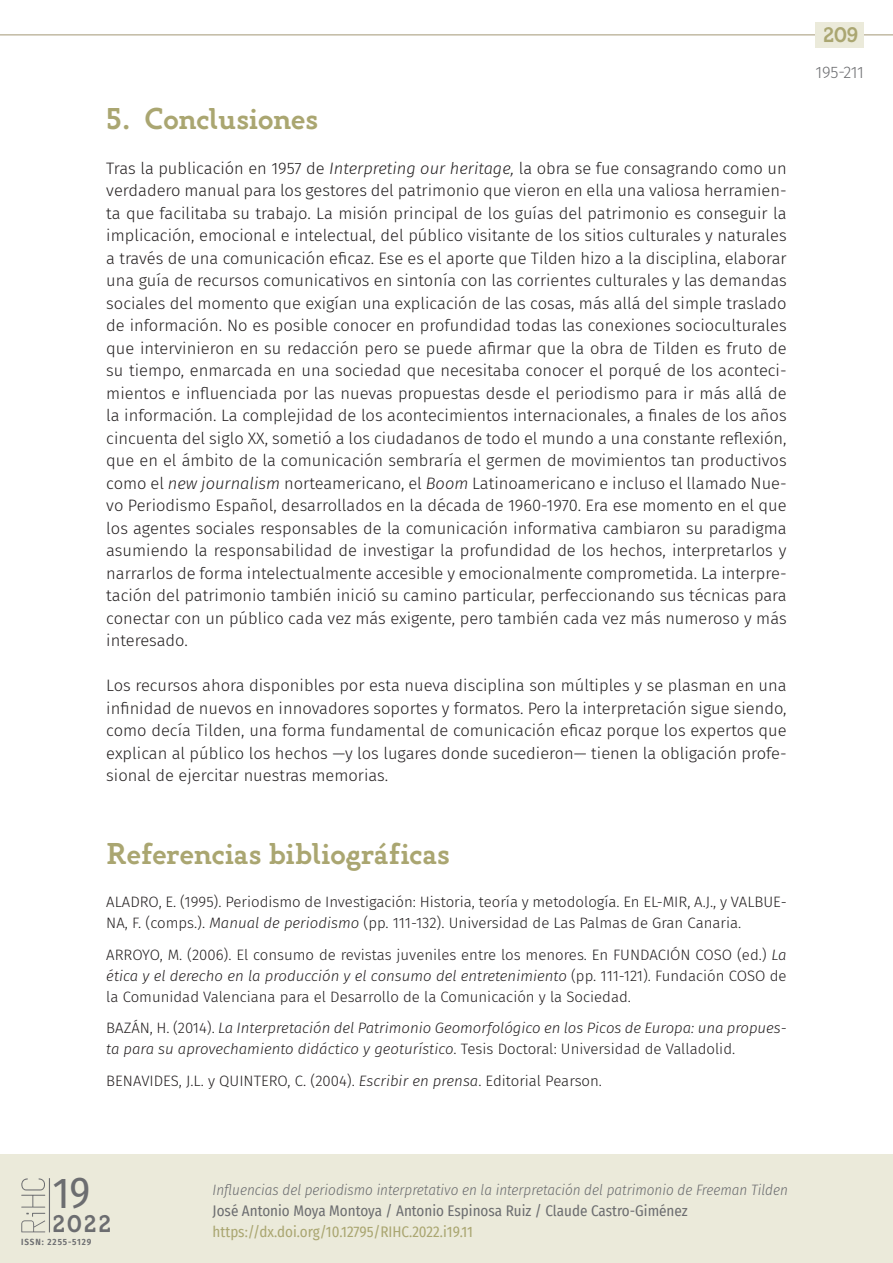
<style>
.page{position:relative;width:893px;height:1263px;background:#fff}
.page>*{position:absolute;margin:0;border:0;box-sizing:border-box;transform-origin:0 0}
.t1{font:43.2px "Fira Sans Condensed";color:#6c6d70}
._40_enunc_1{font:600 30px "Gambero";color:#aaa671}
.t2{font:600 24px "Gambero";color:#6c6d70}
.t3{font:600 21px "Gambero";color:#aaa671}
._00_bsc_tras{font:300 16.5px/22.5px "Fira Sans";color:#231f20;text-align:justify}
._00_bsc{font:300 16.5px/22.5px "Fira Sans";color:#231f20;text-align:justify}
.t4{font:300 16.5px "Fira Sans";letter-spacing:-.02em;color:#6c6d70}
._80_bibliografía{font:300 15px/21px "Fira Sans";color:#231f20}
._80_bibliografía-2{font:italic 300 15px/21px "Fira Sans";color:#231f20}
.t5{font:italic 300 15px "Fira Sans Condensed";color:#6c6d70}
.t6{font:15px "Fira Sans Condensed";color:#6c6d70}
.t7{font:15px "Fira Sans Condensed";color:#aaa671}
.t8{font:600 9px "Fira Sans Condensed";letter-spacing:.1em;color:#6c6d70}
.s1{font-style:italic}
.s2{font-style:normal}
</style>
<div class="page">
<hr style="left:0;top:34px;width:893px;height:1px;background:#aea385">
<div style="left:816px;top:22px;width:48px;height:26px;background:#ebeada"></div>
<div style="left:0;top:1154px;width:893px;height:109px;background:#ebeada"></div>
<hr style="left:49px;top:1178px;width:1px;height:54px;background:#6c6d70">
<svg style="left:21px;top:1178px;width:24px;height:29px"></svg>
<svg style="left:21px;top:1213px;width:24px;height:19px"></svg>
<p class="_40_enunc_1" style="left:106px;top:100px;width:213px">5. Conclusiones</p>
<p class="_00_bsc_tras" style="left:106px;top:157px;width:682px">Tras la publicación en 1957 de <span class="s1">Interpreting our heritage,</span> la obra se fue consagrando como un verdadero manual para los gestores del patrimonio que vieron en ella una valiosa herramien&shy;ta que facilitaba su trabajo. La misión principal de los guías del patrimonio es conseguir la implicación, emocional e intelectual, del público visitante de los sitios culturales y naturales a través de una comunicación eficaz. Ese es el aporte que Tilden hizo a la disciplina, elaborar una guía de recursos comunicativos en sintonía con las corrientes culturales y las demandas sociales del momento que exigían una explicación de las cosas, más allá del simple traslado de información. No es posible conocer en profundidad todas las conexiones socioculturales que intervinieron en su redacción pero se puede afirmar que la obra de Tilden es fruto de su tiempo, enmarcada en una sociedad que necesitaba conocer el porqué de los aconteci&shy;mientos e influenciada por las nuevas propuestas desde el periodismo para ir más allá de la información. La complejidad de los acontecimientos internacionales, a finales de los años cincuenta del siglo XX, sometió a los ciudadanos de todo el mundo a una constante reflexión, que en el ámbito de la comunicación sembraría el germen de movimientos tan productivos como el <span class="s1">new journalism</span> norteamericano, el <span class="s1">Boom</span> Latinoamericano e incluso el llamado Nue&shy;vo Periodismo Español, desarrollados en la década de 1960-1970. Era ese momento en el que los agentes sociales responsables de la comunicación informativa cambiaron su paradigma asumiendo la responsabilidad de investigar la profundidad de los hechos, interpretarlos y narrarlos de forma intelectualmente accesible y emocionalmente comprometida. La interpre&shy;tación del patrimonio también inició su camino particular, perfeccionando sus técnicas para conectar con un público cada vez más exigente, pero también cada vez más numeroso y más interesado.</p>
<p class="_00_bsc" style="left:106px;top:674px;width:682px">Los recursos ahora disponibles por esta nueva disciplina son múltiples y se plasman en una infinidad de nuevos en innovadores soportes y formatos. Pero la interpretación sigue siendo, como decía Tilden, una forma fundamental de comunicación eficaz porque los expertos que explican al público los hechos —y los lugares donde sucedieron— tienen la obligación profe&shy;sional de ejercitar nuestras memorias.</p>
<p class="_40_enunc_1" style="left:106px;top:835px;width:345px">Referencias bibliográficas</p>
<p class="_80_bibliografía" style="left:106px;top:891px;width:682px">ALADRO, E. (1995). Periodismo de Investigación: Historia, teoría y metodología. En EL-MIR, A.J., y VALBUE-<br>NA, F. (comps.). <span class="s1">Manual de periodismo</span> (pp. 111-132). Universidad de Las Palmas de Gran Canaria.</p>
<p class="_80_bibliografía" style="left:106px;top:944px;width:682px;text-align:justify">ARROYO, M. (2006). El consumo de revistas juveniles entre los menores. En FUNDACIÓN COSO (ed.) <span class="s1">La ética y el derecho en la producción y el consumo del entretenimiento</span> (pp. 111-121). Fundación COSO de la Comunidad Valenciana para el Desarrollo de la Comunicación y la Sociedad.</p>
<p class="_80_bibliografía-2" style="left:106px;top:1018px;width:682px"><span class="s2">BAZÁN, H. (2014).</span> La Interpretación del Patrimonio Geomorfológico en los Picos de Europa: una propues&shy;ta para su aprovechamiento didáctico y geoturístico<span class="s2">. Tesis Doctoral: Universidad de Valladolid.</span></p>
<p class="_80_bibliografía" style="left:106px;top:1070px;width:497px">BENAVIDES, J.L. y QUINTERO, C. (2004). <span class="s1">Escribir en prensa</span>. Editorial Pearson.</p>
<p class="t3" style="left:823px;top:22px;width:36px">209</p>
<p class="t4" style="left:816px;top:60px;width:50px">195-211</p>
<h1 class="t1" style="left:53px;top:1160px;width:39px">19</h1>
<h3 class="t2" style="left:53px;top:1209px;width:60px">2022</h3>
<p class="t8" style="left:21px;top:1234px;width:71px">ISSN: 2255-5129</p>
<p class="t5" style="left:213px;top:1179px;width:577px">Influencias del periodismo interpretativo en la interpretación del patrimonio de Freeman Tilden</p>
<p class="t6" style="left:213px;top:1199px;width:477px">José Antonio Moya Montoya / Antonio Espinosa Ruiz / Claude Castro-Giménez</p>
<p class="t7" style="left:213px;top:1220px;width:262px">https://dx.doi.org/10.12795/RIHC.2022.i19.11</p>
</div>
